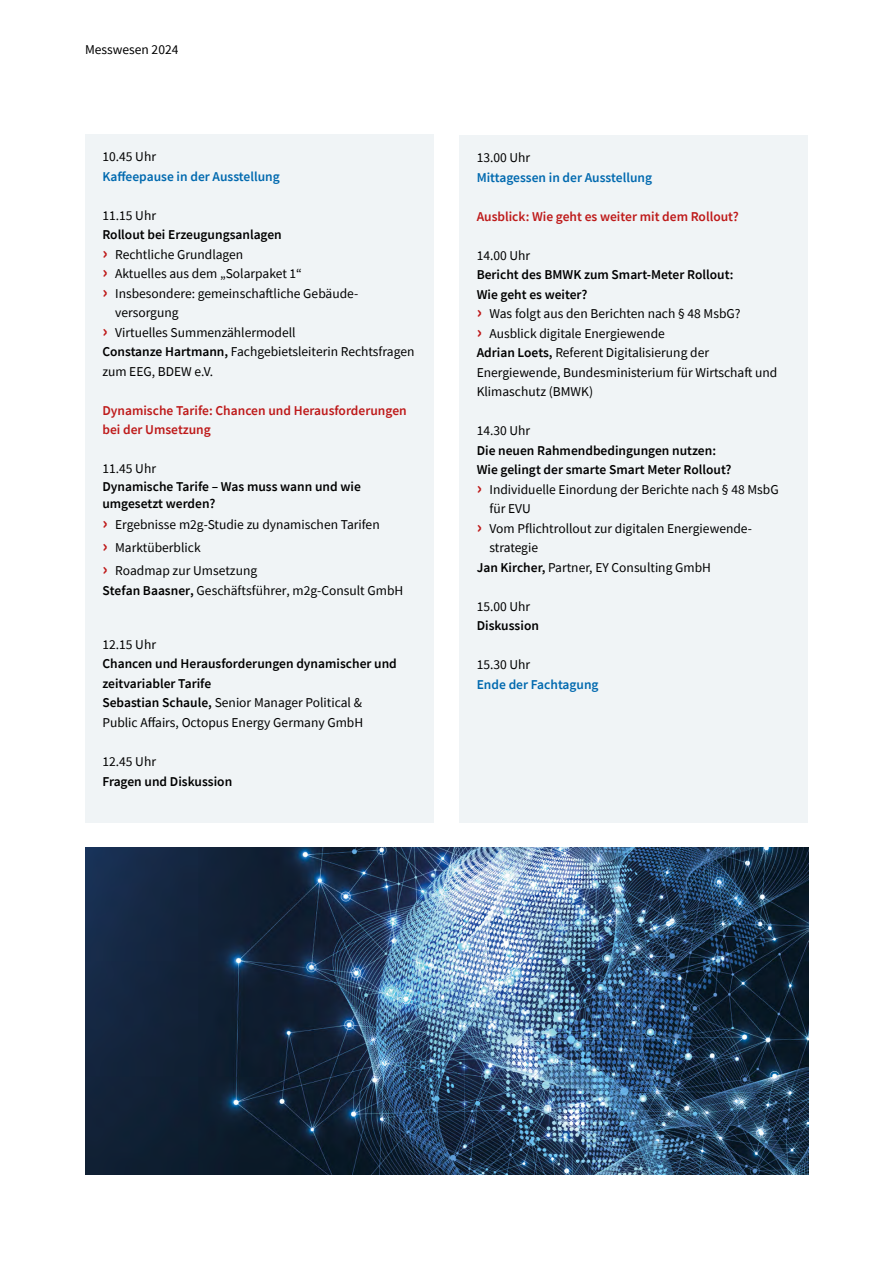
<style>
.page{position:relative;width:893px;height:1263px;background:#fff}
.page>*{position:absolute;margin:0;border:0;box-sizing:border-box;transform-origin:0 0}
.PG_9_13{font:13.5px/19.5px "Source Sans Pro";color:#000}
.PG_9_13-2{font:600 13.5px/19.5px "Source Sans Pro";color:#000}
.PG_9_13-3{font:600 13.5px/19.5px "Source Sans Pro";color:#be1919}
.PG_9_13-4{font:600 13.5px "Source Sans Pro";color:#0069af}
.s1{font-weight:700;font-size:18px;color:#be1919}
.s2{font-weight:600}
.s3{font-weight:400}
</style>
<div class="page">
<div style="left:85px;top:134px;width:349px;height:688px;background:#f0f4f6"></div>
<div style="left:459px;top:135px;width:349px;height:687px;background:#f0f4f6"></div>
<img style="left:85px;top:848px;width:723px;height:327px">
<p class="PG_9_13" style="left:85px;top:40px;width:95px">Messwesen 2024</p>
<p class="PG_9_13" style="left:102px;top:147px;width:55px">10.45 Uhr</p>
<p class="PG_9_13-4" style="left:102px;top:168px;width:179px">Kaffeepause in der Ausstellung</p>
<p class="PG_9_13" style="left:102px;top:206px;width:55px">11.15 Uhr</p>
<p class="PG_9_13-2" style="left:102px;top:225px;width:181px">Rollout bei Erzeugungsanlagen</p>
<p class="PG_9_13" style="left:102px;top:245px;width:142px"><span class="s1">›</span> Rechtliche Grundlagen</p>
<p class="PG_9_13" style="left:102px;top:264px;width:201px"><span class="s1">›</span> Aktuelles aus dem „Solarpaket 1“</p>
<p class="PG_9_13" style="left:115px;top:284px;width:245px;text-indent:-13px"><span class="s1">›</span> Insbesondere: gemeinschaftliche Gebäude&shy;versorgung</p>
<p class="PG_9_13" style="left:102px;top:323px;width:195px"><span class="s1">›</span> Virtuelles Summenzählermodell</p>
<p class="PG_9_13" style="left:102px;top:342px;width:314px"><span class="s2">Constanze Hartmann,</span> Fachgebietsleiterin Rechtsfragen zum EEG, BDEW e.V.</p>
<p class="PG_9_13-3" style="left:102px;top:401px;width:306px">Dynamische Tarife: Chancen und Herausforderungen bei der Umsetzung</p>
<p class="PG_9_13-2" style="left:102px;top:460px;width:260px;line-height:17.4px"><span class="s3">11.45 Uhr<br></span>Dynamische Tarife – Was muss wann und wie umgesetzt werden?</p>
<p class="PG_9_13" style="left:102px;top:513px;width:279px;line-height:23.1px"><span class="s1">›</span> Ergebnisse m2g-Studie zu dynamischen Tarifen <span class="s1">›</span> Marktüberblick<br><span class="s1">›</span> Roadmap zur Umsetzung</p>
<p class="PG_9_13" style="left:102px;top:580px;width:302px"><span class="s2">Stefan Baasner,</span> Geschäftsführer, m2g-Consult GmbH</p>
<p class="PG_9_13" style="left:102px;top:635px;width:55px">12.15 Uhr</p>
<p class="PG_9_13-2" style="left:102px;top:654px;width:296px">Chancen und Herausforderungen dynamischer und zeitvariabler Tarife</p>
<p class="PG_9_13" style="left:102px;top:693px;width:262px"><span class="s2">Sebastian Schaule,</span> Senior Manager Political &amp;<br>Public Affairs, Octopus Energy Germany GmbH</p>
<p class="PG_9_13" style="left:102px;top:752px;width:55px">12.45 Uhr</p>
<p class="PG_9_13-2" style="left:102px;top:771px;width:131px">Fragen und Diskussion</p>
<p class="PG_9_13" style="left:477px;top:148px;width:55px">13.00 Uhr</p>
<p class="PG_9_13-4" style="left:477px;top:169px;width:177px">Mittagessen in der Ausstellung</p>
<p class="PG_9_13-3" style="left:477px;top:206px;width:264px">Ausblick: Wie geht es weiter mit dem Rollout?</p>
<p class="PG_9_13" style="left:477px;top:246px;width:55px">14.00 Uhr</p>
<p class="PG_9_13-2" style="left:477px;top:265px;width:258px">Bericht des BMWK zum Smart-Meter Rollout:<br>Wie geht es weiter?</p>
<p class="PG_9_13" style="left:477px;top:304px;width:265px"><span class="s1">›</span> Was folgt aus den Berichten nach § 48 MsbG?</p>
<p class="PG_9_13" style="left:477px;top:324px;width:190px"><span class="s1">›</span> Ausblick digitale Energiewende</p>
<p class="PG_9_13" style="left:477px;top:343px;width:302px"><span class="s2">Adrian Loets,</span> Referent Digitalisierung der<br>Energiewende, Bundesministerium für Wirtschaft und<br>Klimaschutz (BMWK)</p>
<p class="PG_9_13" style="left:477px;top:421px;width:55px">14.30 Uhr</p>
<p class="PG_9_13-2" style="left:477px;top:440px;width:256px">Die neuen Rahmendbedingungen nutzen:<br>Wie gelingt der smarte Smart Meter Rollout?</p>
<p class="PG_9_13" style="left:489px;top:480px;width:291px;text-indent:-13px"><span class="s1">›</span> Individuelle Einordung der Berichte nach § 48 MsbG für EVU</p>
<p class="PG_9_13" style="left:489px;top:519px;width:263px;text-indent:-13px"><span class="s1">›</span> Vom Pflichtrollout zur digitalen Energiewende&shy;strategie</p>
<p class="PG_9_13" style="left:477px;top:558px;width:236px"><span class="s2">Jan Kircher,</span> Partner, EY Consulting GmbH</p>
<p class="PG_9_13" style="left:477px;top:597px;width:55px">15.00 Uhr</p>
<p class="PG_9_13-2" style="left:477px;top:616px;width:64px">Diskussion</p>
<p class="PG_9_13" style="left:477px;top:655px;width:55px">15.30 Uhr</p>
<p class="PG_9_13-4" style="left:477px;top:676px;width:123px">Ende der Fachtagung</p>
</div>
